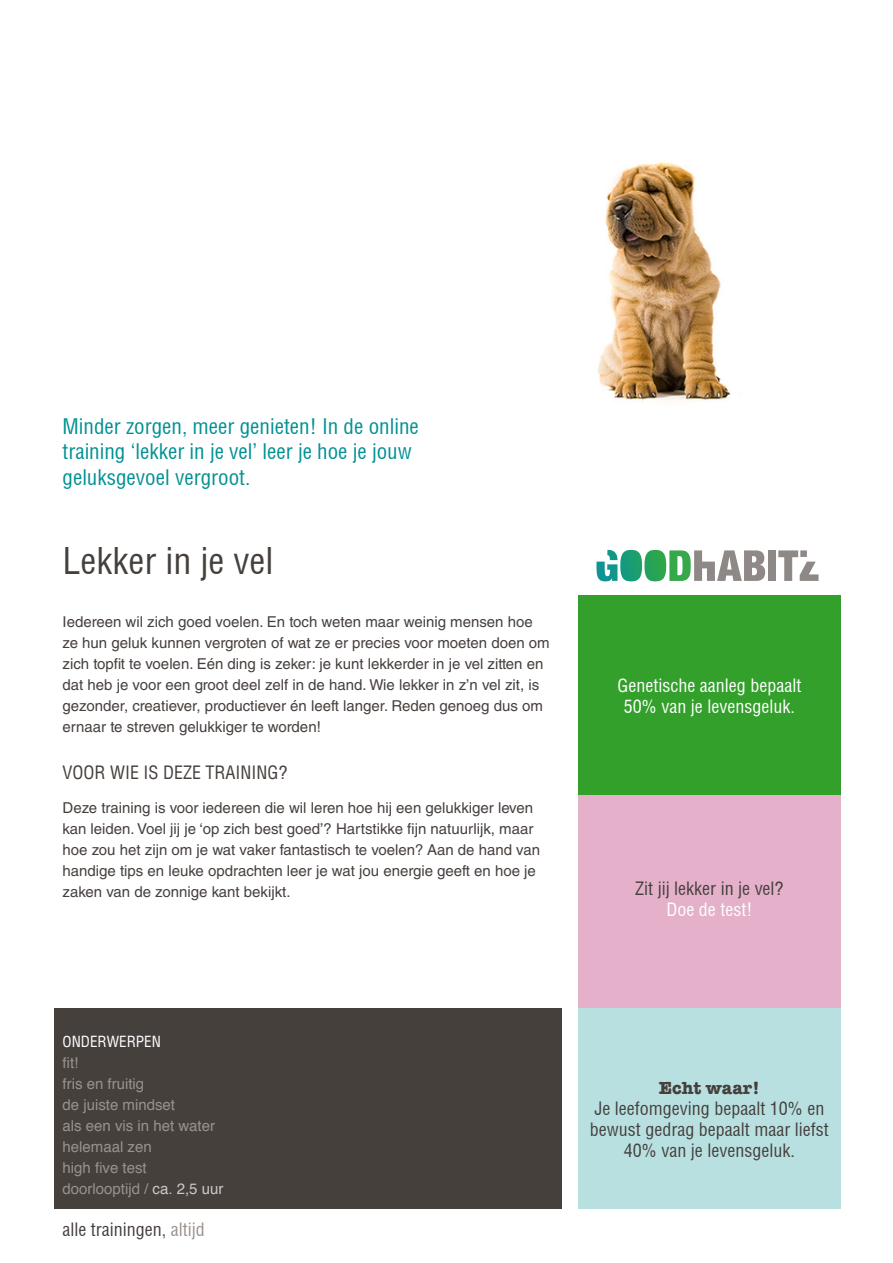
<style>
.page{position:relative;width:893px;height:1263px;background:#fff}
.page>*{position:absolute;margin:0;border:0;box-sizing:border-box;transform-origin:0 0}
.t1{font:condensed 36px "Helvetica";color:#46403d}
.t2{font:condensed 21px/25.5px "Helvetica";color:#009193}
.t3{font:condensed 18px/21px "Helvetica";color:#46403d;text-align:center}
.t4{font:condensed 18px/21px "Helvetica";color:#fff;text-align:center}
.t5{font:condensed 18px "Helvetica LT";color:#46403d}
.t6{font:700 18px "American Typewriter";color:#46403d}
.t7{font:15px/21px "Helvetica LT Std";color:#46403d}
.t8{font:15px/21px "Helvetica";color:#99918d}
.t9{font:condensed 15px "Helvetica";color:#fff}
.s1{font-family:"Helvetica"}
.s2{color:#ccc8c6}
.s3{color:#99918d}
</style>
<div class="page">
<div style="left:768px;top:550px;width:8px;height:31px;background:#8e8986"></div>
<svg style="left:778px;top:550px;width:40px;height:31px"></svg>
<svg style="left:596px;top:550px;width:169px;height:31px"></svg>
<div style="left:578px;top:1008px;width:262px;height:201px;background:#b8e0e1"></div>
<div style="left:578px;top:788px;width:262px;height:220px;background:#e4b0ca"></div>
<div style="left:578px;top:595px;width:262px;height:200px;background:#33a02c"></div>
<div style="left:54px;top:1008px;width:507px;height:200px;background:#46403d"></div>
<img style="left:597px;top:162px;width:134px;height:241px">
<h2 class="t2" style="left:63px;top:413px;width:358px">Minder zorgen, meer genieten! In de online training ‘lekker in je vel’ leer je hoe je jouw geluksgevoel vergroot.</h2>
<h1 class="t1" style="left:63px;top:538px;width:212px">Lekker in je vel</h1>
<p class="t7" style="left:63px;top:612px;width:489px">Iedereen wil zich goed voelen. En toch weten maar weinig mensen hoe ze hun geluk kunnen vergroten of wat ze er precies voor moeten doen om zich topfit te voelen. Eén ding is zeker: je kunt lekkerder in je vel zitten en dat heb je voor een groot deel zelf in de hand. Wie lekker in z’n vel zit, is gezonder, creatiever, productiever én leeft langer. Reden genoeg dus om ernaar te streven gelukkiger te worden!</p>
<p class="t5" style="left:63px;top:761px;width:227px">VOOR WIE IS DEZE TRAINING<span class="s1">?</span></p>
<p class="t7" style="left:63px;top:797px;width:479px">Deze training is voor iedereen die wil leren hoe hij een gelukkiger leven kan leiden. Voel jij je ‘op zich best goed’? Hartstikke fijn natuurlijk, maar hoe zou het zijn om je wat vaker fantastisch te voelen? Aan de hand van handige tips en leuke opdrachten leer je wat jou energie geeft en hoe je zaken van de zonnige kant bekijkt.</p>
<p class="t4" style="left:617px;top:675px;width:185px">Genetische aanleg bepaalt<br>50% van je levensgeluk.</p>
<p class="t3" style="left:635px;top:878px;width:150px">Zit jij lekker in je vel?</p>
<p class="t4" style="left:666px;top:899px;width:87px">Doe de test!</p>
<p class="t9" style="left:63px;top:1032px;width:100px">ONDERWERPEN</p>
<p class="t8" style="left:63px;top:1053px;width:162px">fit!<br>fris en fruitig<br>de juiste mindset<br>als een vis in het water helemaal zen<br>high five test doorlooptijd / <span class="s2">ca. 2,5 uur</span></p>
<p class="t3" style="left:63px;top:1219px;width:144px">alle trainingen, <span class="s3">altijd</span></p>
<p class="t6" style="left:659px;top:1072px;width:103px">Echt waar!</p>
<p class="t3" style="left:590px;top:1097px;width:240px">Je leefomgeving bepaalt 10% en bewust gedrag bepaalt maar liefst<br>40% van je levensgeluk.</p>
</div>
